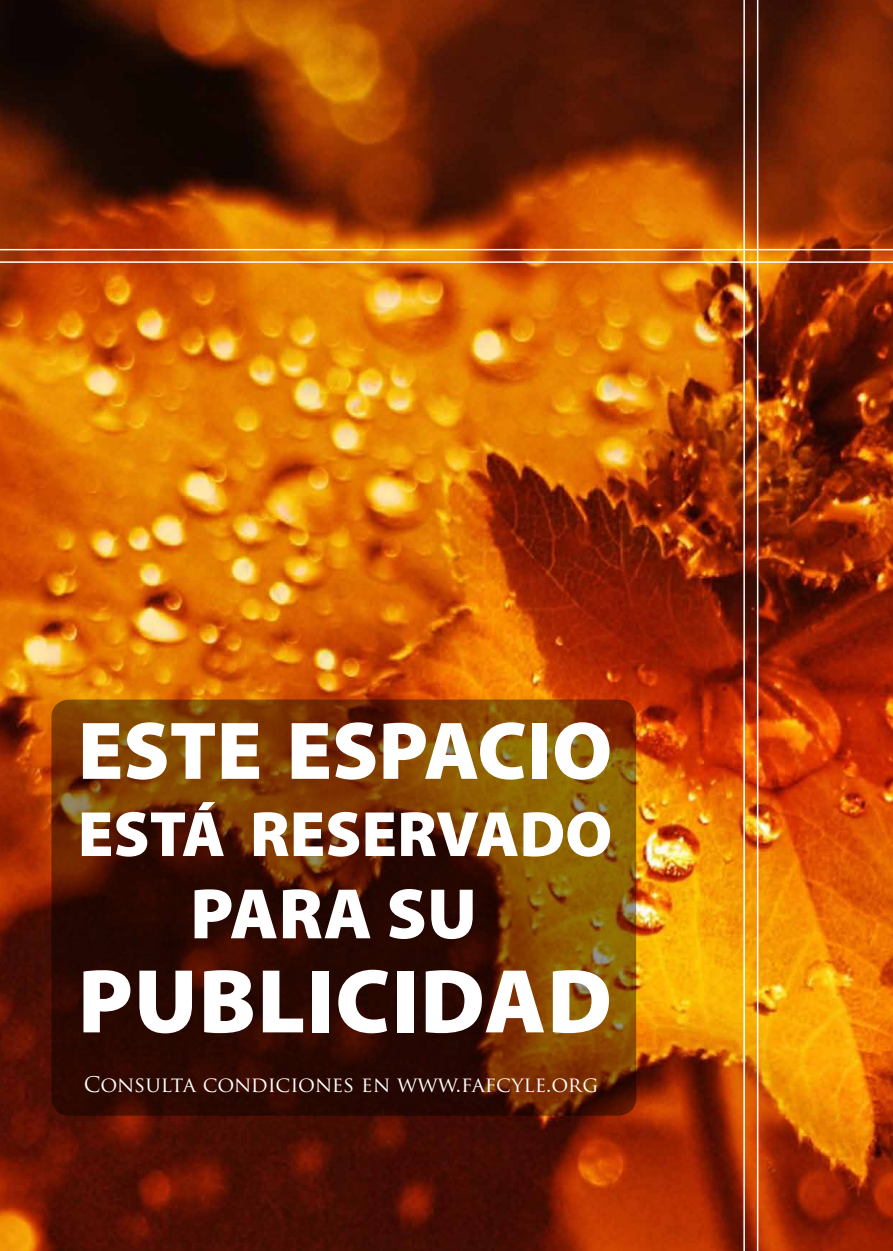
<style>
.page{position:relative;width:893px;height:1251px;background:#fff}
.page>*{position:absolute;margin:0;border:0;box-sizing:border-box;transform-origin:0 0}
.t1{font:900 91.5px "Myriad Pro";letter-spacing:.01em;color:#fff}
.t2{font:900 82.5px "Myriad Pro";color:#fff}
.t3{font:900 72px "Myriad Pro";color:#fff}
.t4{font:900 64.5px "Myriad Pro";color:#fff}
.t5{font:21px "Trajan Pro";letter-spacing:-.005em;color:#fff}
</style>
<div class="page">
<img style="left:0;top:0;width:893px;height:1250px">
<svg style="left:51px;top:699px;width:585px;height:416px;background:#572703"></svg>
<hr style="left:743px;top:0;width:2px;height:1250px;background:#fff">
<hr style="left:757px;top:0;width:1px;height:1250px;background:#fff">
<hr style="left:0;top:261px;width:893px;height:2px;background:#fff">
<hr style="left:0;top:249px;width:893px;height:1px;background:#fff">
<h2 class="t2" style="left:78px;top:704px;width:536px">ESTE ESPACIO</h2>
<h3 class="t4" style="left:78px;top:797px;width:536px">ESTÁ RESERVADO</h3>
<h3 class="t3" style="left:190px;top:872px;width:288px">PARA SU</h3>
<h1 class="t1" style="left:78px;top:949px;width:536px">PUBLICIDAD</h1>
<p class="t5" style="left:84px;top:1070px;width:516px">CONSULTA CONDICIONES EN WWW.FAFCYLE.ORG</p>
</div>
